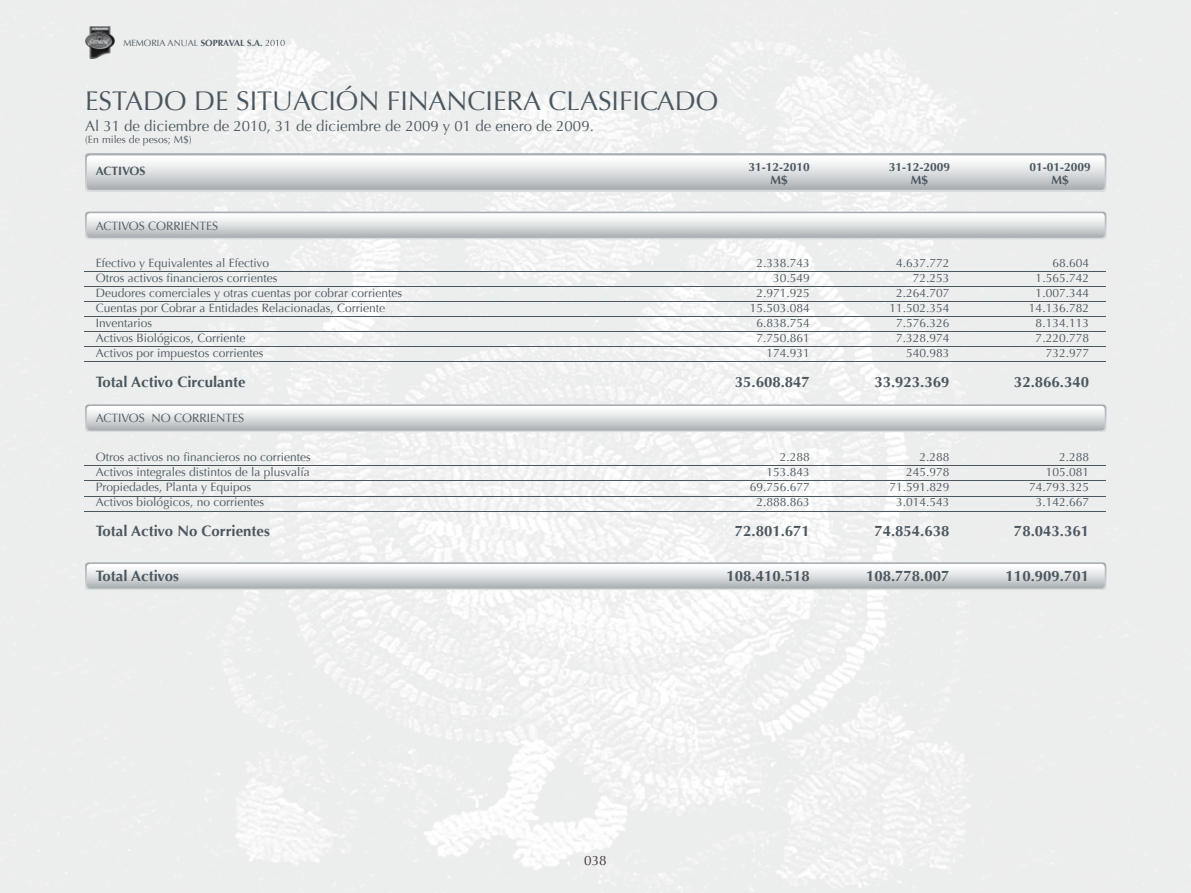
<style>
.page{position:relative;width:1191px;height:893px;background:#fff}
.page>*{position:absolute;margin:0;border:0;box-sizing:border-box;transform-origin:0 0}
.t1{font:27px "Optima";color:#4b575f}
.t2{font:700 15px "Optima";color:#4b575f}
.t3{font:15px "Optima";color:#4b575f}
.t4{font:13.5px "Optima";color:#3b312e}
.t5{font:12px "Optima";color:#4b575f}
.t6{font:700 12px/13.5px "Optima";color:#4b575f;text-align:center}
.t7{font:10.5px "Optima";color:#4b575f}
.t8{font:9px "Optima";color:#4b575f}
.s1{font-weight:700}
</style>
<div class="page">
<img style="left:0;top:0;width:1191px;height:893px">
<img style="left:85px;top:27px;width:29px;height:31px">
<svg style="left:265px;top:40px;width:20px;height:6px"></svg>
<svg style="left:85px;top:153px;width:1021px;height:39px"></svg>
<svg style="left:85px;top:212px;width:1021px;height:27px"></svg>
<svg style="left:85px;top:404px;width:1021px;height:28px"></svg>
<svg style="left:85px;top:562px;width:1021px;height:28px"></svg>
<hr style="left:85px;top:271px;width:1021px;height:1px;background:#4b575f">
<hr style="left:85px;top:286px;width:1021px;height:1px;background:#4b575f">
<hr style="left:85px;top:301px;width:1021px;height:1px;background:#4b575f">
<hr style="left:85px;top:316px;width:1021px;height:1px;background:#4b575f">
<hr style="left:85px;top:331px;width:1021px;height:1px;background:#4b575f">
<hr style="left:85px;top:346px;width:1021px;height:1px;background:#4b575f">
<hr style="left:85px;top:361px;width:1021px;height:1px;background:#4b575f">
<hr style="left:85px;top:465px;width:1021px;height:1px;background:#4b575f">
<hr style="left:85px;top:480px;width:1021px;height:1px;background:#4b575f">
<hr style="left:85px;top:496px;width:1021px;height:1px;background:#4b575f">
<hr style="left:85px;top:511px;width:1021px;height:1px;background:#4b575f">
<p class="t8" style="left:123px;top:37px;width:141px">MEMORIA ANUAL <span class="s1">SOPRAVAL S.A.</span></p>
<h1 class="t1" style="left:85px;top:85px;width:635px">ESTADO DE SITUACIÓN FINANCIERA CLASIFICADO</h1>
<p class="t3" style="left:85px;top:117px;width:510px">Al 31 de diciembre de 2010, 31 de diciembre de 2009 y 01 de enero de 2009.</p>
<p class="t7" style="left:85px;top:134px;width:108px">(En miles de pesos; M$)</p>
<p class="t6" style="left:96px;top:165px;width:51px">ACTIVOS</p>
<p class="t5" style="left:96px;top:219px;width:124px">ACTIVOS CORRIENTES</p>
<p class="t6" style="left:748px;top:160px;width:63px">31-12-2010<br>M$</p>
<p class="t6" style="left:889px;top:160px;width:63px">31-12-2009<br>M$</p>
<p class="t6" style="left:1029px;top:160px;width:63px">01-01-2009<br>M$</p>
<p class="t5" style="left:96px;top:256px;width:175px">Efectivo y Equivalentes al Efectivo</p>
<p class="t5" style="left:756px;top:256px;width:55px">2.338.743</p>
<p class="t5" style="left:896px;top:256px;width:55px">4.637.772</p>
<p class="t5" style="left:1052px;top:256px;width:38px">68.604</p>
<p class="t5" style="left:96px;top:271px;width:183px">Otros activos financieros corrientes</p>
<p class="t5" style="left:773px;top:271px;width:38px">30.549</p>
<p class="t5" style="left:912px;top:271px;width:38px">72.253</p>
<p class="t5" style="left:1035px;top:271px;width:55px">1.565.742</p>
<p class="t5" style="left:96px;top:286px;width:308px">Deudores comerciales y otras cuentas por cobrar corrientes</p>
<p class="t5" style="left:756px;top:286px;width:55px">2.971.925</p>
<p class="t5" style="left:896px;top:286px;width:55px">2.264.707</p>
<p class="t5" style="left:1035px;top:286px;width:55px">1.007.344</p>
<p class="t5" style="left:96px;top:301px;width:291px">Cuentas por Cobrar a Entidades Relacionadas, Corriente</p>
<p class="t5" style="left:750px;top:301px;width:62px">15.503.084</p>
<p class="t5" style="left:889px;top:301px;width:62px">11.502.354</p>
<p class="t5" style="left:1029px;top:301px;width:62px">14.136.782</p>
<p class="t5" style="left:96px;top:316px;width:58px">Inventarios</p>
<p class="t5" style="left:756px;top:316px;width:55px">6.838.754</p>
<p class="t5" style="left:896px;top:316px;width:55px">7.576.326</p>
<p class="t5" style="left:1035px;top:316px;width:55px">8.134.113</p>
<p class="t5" style="left:96px;top:331px;width:151px">Activos Biológicos, Corriente</p>
<p class="t5" style="left:756px;top:331px;width:55px">7.750.861</p>
<p class="t5" style="left:896px;top:331px;width:55px">7.328.974</p>
<p class="t5" style="left:1035px;top:331px;width:55px">7.220.778</p>
<p class="t5" style="left:96px;top:346px;width:169px">Activos por impuestos corrientes</p>
<p class="t5" style="left:766px;top:346px;width:45px">174.931</p>
<p class="t5" style="left:906px;top:346px;width:45px">540.983</p>
<p class="t5" style="left:1045px;top:346px;width:45px">732.977</p>
<p class="t2" style="left:96px;top:374px;width:151px">Total Activo Circulante</p>
<p class="t2" style="left:735px;top:374px;width:77px">35.608.847</p>
<p class="t2" style="left:874px;top:374px;width:77px">33.923.369</p>
<p class="t2" style="left:1014px;top:374px;width:77px">32.866.340</p>
<p class="t5" style="left:96px;top:411px;width:150px">ACTIVOS NO CORRIENTES</p>
<p class="t5" style="left:96px;top:450px;width:216px">Otros activos no financieros no corrientes</p>
<p class="t5" style="left:780px;top:450px;width:32px">2.288</p>
<p class="t5" style="left:919px;top:450px;width:32px">2.288</p>
<p class="t5" style="left:1059px;top:450px;width:32px">2.288</p>
<p class="t5" style="left:96px;top:465px;width:215px">Activos integrales distintos de la plusvalía</p>
<p class="t5" style="left:766px;top:465px;width:45px">153.843</p>
<p class="t5" style="left:906px;top:465px;width:45px">245.978</p>
<p class="t5" style="left:1045px;top:465px;width:45px">105.081</p>
<p class="t5" style="left:96px;top:480px;width:157px">Propiedades, Planta y Equipos</p>
<p class="t5" style="left:750px;top:480px;width:62px">69.756.677</p>
<p class="t5" style="left:889px;top:480px;width:62px">71.591.829</p>
<p class="t5" style="left:1029px;top:480px;width:62px">74.793.325</p>
<p class="t5" style="left:96px;top:495px;width:170px">Activos biológicos, no corrientes</p>
<p class="t5" style="left:756px;top:495px;width:55px">2.888.863</p>
<p class="t5" style="left:896px;top:495px;width:55px">3.014.543</p>
<p class="t5" style="left:1035px;top:495px;width:55px">3.142.667</p>
<p class="t2" style="left:96px;top:522px;width:176px">Total Activo No Corrientes</p>
<p class="t2" style="left:735px;top:522px;width:77px">72.801.671</p>
<p class="t2" style="left:874px;top:522px;width:77px">74.854.638</p>
<p class="t2" style="left:1014px;top:522px;width:77px">78.043.361</p>
<p class="t2" style="left:96px;top:567px;width:85px">Total Activos</p>
<p class="t2" style="left:726px;top:567px;width:85px">108.410.518</p>
<p class="t2" style="left:866px;top:567px;width:85px">108.778.007</p>
<p class="t2" style="left:1005px;top:567px;width:85px">110.909.701</p>
<p class="t4" style="left:584px;top:853px;width:24px">038</p>
</div>
